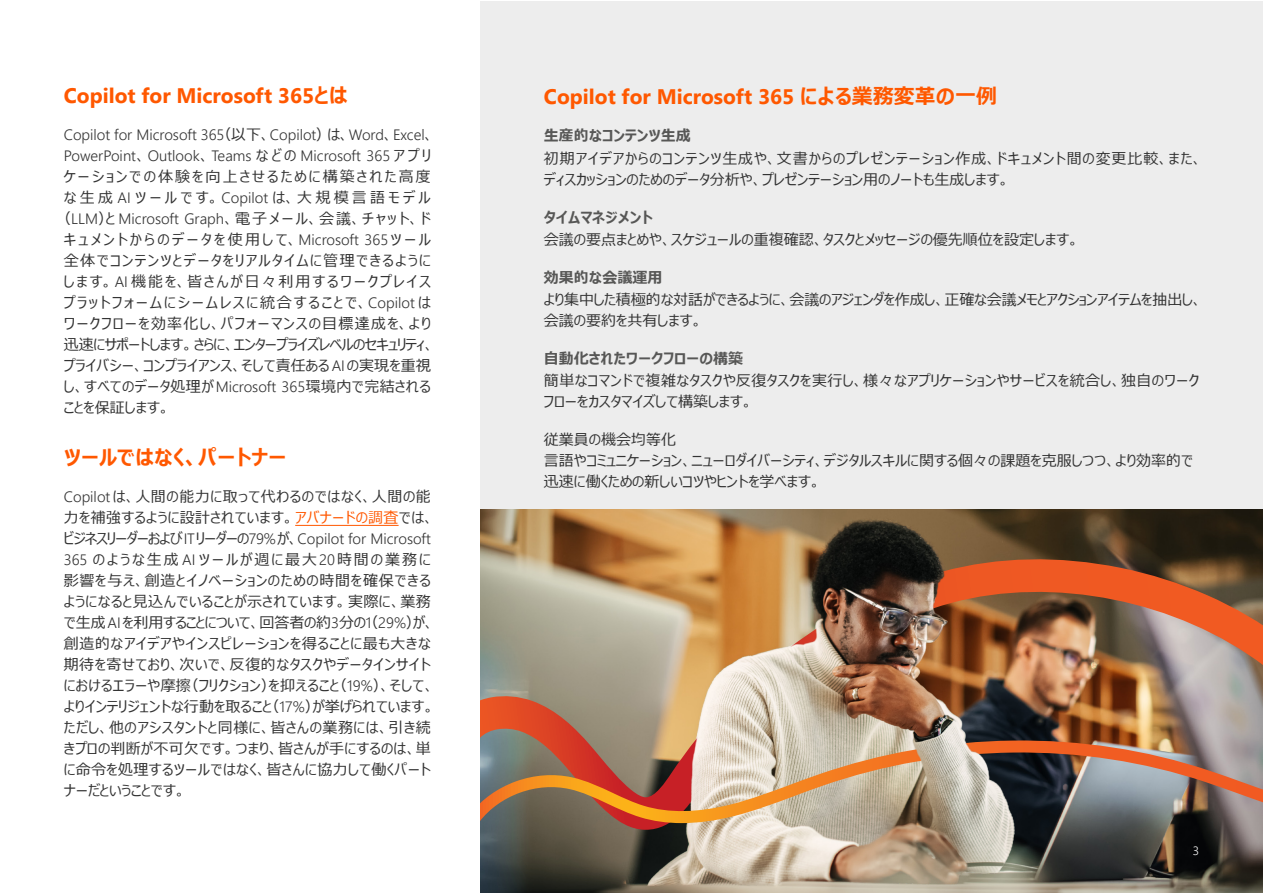
<style>
.page{position:relative;width:1263px;height:893px;background:#fff}
.page>*{position:absolute;margin:0;border:0;box-sizing:border-box;transform-origin:0 0}
.t1{font:700 21px "Segoe UI";color:#ff5800}
.t2{font:700 21px "Meiryo UI";color:#ff5800}
.t3{font:15px/21px "Meiryo UI";letter-spacing:.025em;color:#333}
.t4{font:15px/21px "Meiryo UI";color:#333}
.t5{font:300 15px/21px "Segoe UI";color:#333}
.t6{font:15px/21px "Meiryo UI";letter-spacing:.06em;color:#333}
.t7{font:15px/21px "Meiryo UI";letter-spacing:-.015em;color:#333}
.t8{font:15px "Meiryo UI";letter-spacing:.14em;color:#333}
.t9{font:700 15px "Meiryo UI";color:#575756}
.t10{font:15px "Meiryo UI";letter-spacing:-.04em;color:#333}
.t11{font:15px "Meiryo UI";letter-spacing:.16em;color:#333}
.t12{font:15px "Meiryo UI";letter-spacing:.125em;color:#333}
.t13{font:15px "Meiryo UI";letter-spacing:.005em;color:#333}
.t14{font:15px "Meiryo UI";letter-spacing:.22em;color:#333}
.t15{font:15px "Meiryo UI";letter-spacing:.095em;color:#333}
.t16{font:15px "Meiryo UI";letter-spacing:.085em;color:#333}
.t17{font:15px "Meiryo UI";letter-spacing:.13em;color:#333}
.t18{font:300 12px "Segoe UI";color:#fff}
.s1{font-family:"Meiryo UI"}
.s2{font-family:"Meiryo UI";font-weight:400}
.s3{font-family:"Segoe UI";font-weight:300}
.s4{color:#ff5800}
</style>
<div class="page">
<div style="left:480px;top:1px;width:783px;height:582px;background:#ededed"></div>
<hr style="left:295px;top:525px;width:104px;height:1px;background:#ff5800">
<img style="left:480px;top:509px;width:783px;height:384px">
<img style="left:480px;top:559px;width:783px;height:271px">
<img style="left:640px;top:509px;width:397px;height:384px">
<img style="left:480px;top:740px;width:783px;height:83px">
<img style="left:819px;top:640px;width:210px;height:253px">
<h1 class="t1" style="left:64px;top:81px;width:286px">Copilot for Microsoft 365<span class="s1">とは</span></h1>
<p class="t5" style="left:64px;top:123px;width:372px">Copilot for Microsoft 365<span class="s2">（以下、</span>Copilot<span class="s2">）は、</span>Word<span class="s2">、</span>Excel<span class="s2">、<br></span>PowerPoint<span class="s2">、</span>Outlook<span class="s2">、</span>Teams <span class="s2">などの</span> Microsoft 365 <span class="s2">アプリ</span></p>
<p class="t8" style="left:64px;top:167px;width:369px">ケーションでの体験を向上させるために構築された高度</p>
<p class="t14" style="left:64px;top:188px;width:369px">な生成<span class="s3">AI</span>ツールです。<span class="s3">Copilot</span>は、大規模言語モデル</p>
<p class="t8" style="left:56px;top:209px;width:376px">（<span class="s3">LLM</span>）と <span class="s3">Microsoft Graph</span>、電子メール、会議、チャット、ド</p>
<p class="t11" style="left:64px;top:230px;width:369px">キュメントからのデータを使用して、<span class="s3">Microsoft 365</span>ツール</p>
<p class="t15" style="left:64px;top:251px;width:369px">全体でコンテンツとデータをリアルタイムに管理できるように</p>
<p class="t17" style="left:64px;top:272px;width:369px">します。<span class="s3">AI</span>機能を、皆さんが日々利用するワークプレイス</p>
<p class="t12" style="left:64px;top:293px;width:369px">プラットフォームにシームレスに統合することで、<span class="s3">Copilot</span>は</p>
<p class="t16" style="left:64px;top:314px;width:369px">ワークフローを効率化し、パフォーマンスの目標達成を、より</p>
<p class="t10" style="left:64px;top:335px;width:372px">迅速にサポートします。さらに、エンタープライズレベルのセキュリティ、</p>
<p class="t13" style="left:64px;top:356px;width:369px">プライバシー、コンプライアンス、そして責任ある<span class="s3">AI</span>の実現を重視</p>
<p class="t3" style="left:64px;top:377px;width:369px">し、すべてのデータ処理が<span class="s3">Microsoft 365</span>環境内で完結される</p>
<p class="t4" style="left:64px;top:398px;width:107px">ことを保証します。</p>
<h1 class="t2" style="left:64px;top:443px;width:224px">ツールではなく、パートナー</h1>
<p class="t3" style="left:64px;top:487px;width:372px"><span class="s3">Copilot</span> は、人間の能力に取って代わるのではなく、人間の能力を補強するように設計されています。<span class="s4">アバナードの調査</span>では、</p>
<p class="t5" style="left:64px;top:527px;width:369px"><span class="s2">ビジネスリーダーおよび</span>IT<span class="s2">リーダーの</span>79%<span class="s2">が、</span>Copilot for Microsoft</p>
<p class="t3" style="left:64px;top:550px;width:372px"><span class="s3">365</span> のような生成<span class="s3">AI</span>ツールが週に最大<span class="s3">20</span>時間の業務に影響を与え、創造とイノベーションのための時間を確保できるようになると見込んでいることが示されています。実際に、業務で生成<span class="s3">AI</span>を利用することについて、回答者の約<span class="s3">3</span>分の（<span class="s3">1 29%</span>）が、創造的なアイデアやインスピレーションを得ることに最も大きな期待を寄せており、次いで、反復的なタスクやデータインサイトにおけるエラーや摩擦（フリクション）を抑えること（<span class="s3">19%</span>）、そして、よりインテリジェントな行動を取ること（<span class="s3">17%</span>）が挙げられています。ただし、他のアシスタントと同様に、皆さんの業務には、引き続きプロの判断が不可欠です。つまり、皆さんが手にするのは、単に命令を処理するツールではなく、皆さんに協力して働くパートナーだということです。</p>
<h1 class="t1" style="left:544px;top:82px;width:455px">Copilot for Microsoft 365 <span class="s1">による業務変革の一例</span></h1>
<p class="t9" style="left:544px;top:125px;width:148px">生産的なコンテンツ生成</p>
<p class="t6" style="left:544px;top:148px;width:660px">初期アイデアからのコンテンツ生成や、文書からのプレゼンテーション作成、ドキュメント間の変更比較、また、ディスカッションのためのデータ分析や、プレゼンテーション用のノートも生成します。</p>
<p class="t9" style="left:544px;top:207px;width:110px">タイムマネジメント</p>
<p class="t4" style="left:544px;top:230px;width:537px">会議の要点まとめや、スケジュールの重複確認、タスクとメッセージの優先順位を設定します。</p>
<p class="t9" style="left:544px;top:267px;width:120px">効果的な会議運用</p>
<p class="t7" style="left:544px;top:290px;width:660px">より集中した積極的な対話ができるように、会議のアジェンダを作成し、正確な会議メモとアクションアイテムを抽出し、会議の要約を共有します。</p>
<p class="t9" style="left:544px;top:348px;width:201px">自動化されたワークフローの構築</p>
<p class="t3" style="left:544px;top:371px;width:657px">簡単なコマンドで複雑なタスクや反復タスクを実行し、様々なアプリケーションやサービスを統合し、独自のワークフローをカスタマイズして構築します。</p>
<p class="t4" style="left:544px;top:430px;width:651px">従業員の機会均等化<br>言語やコミュニケーション、ニューロダイバーシティ、デジタルスキルに関する個々の課題を克服しつつ、より効率的で迅速に働くための新しいコツやヒントを学べます。</p>
<p class="t18" style="left:1193px;top:839px;width:8px">3</p>
</div>
